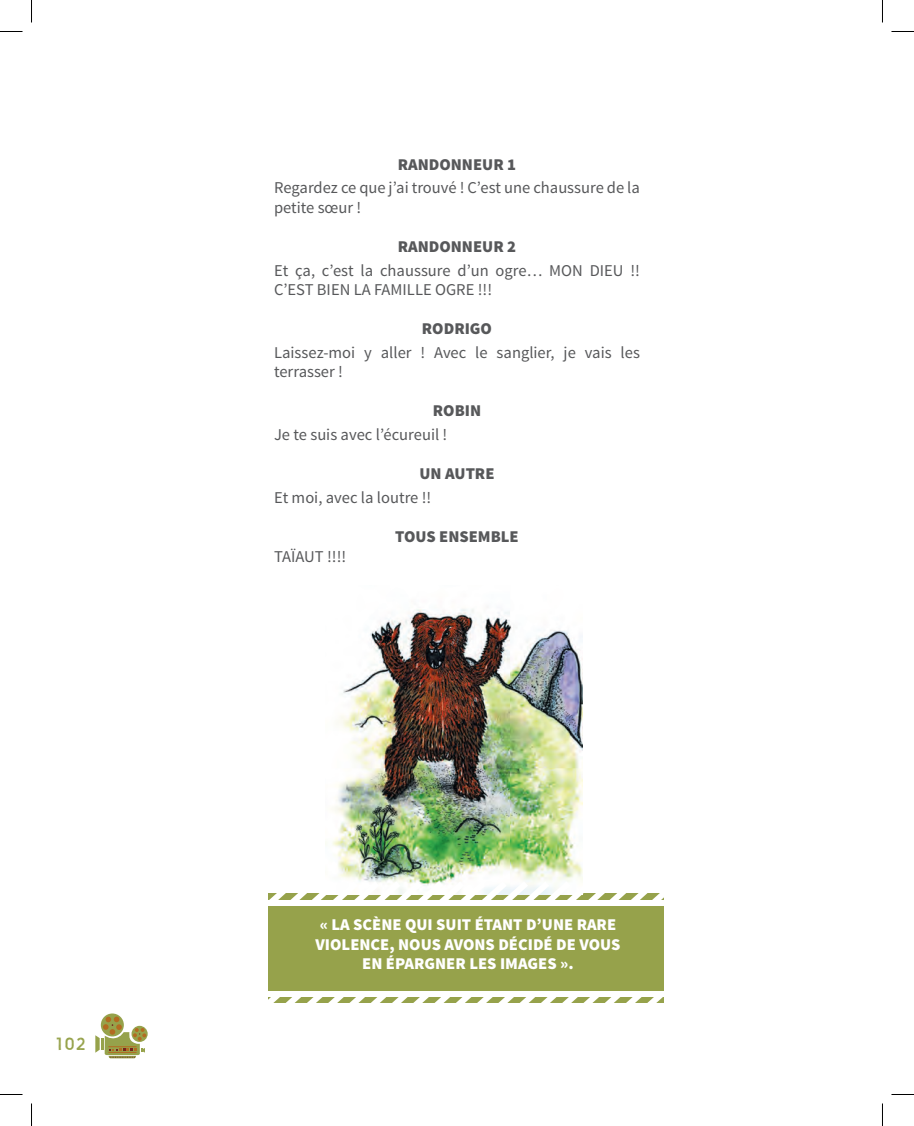
<style>
.page{position:relative;width:914px;height:1126px;background:#fff}
.page>*{position:absolute;margin:0;border:0;box-sizing:border-box;transform-origin:0 0}
.t1{font:16.5px/19.5px "Source Sans Pro";color:#57585a}
.t2{font:900 16.5px/19.5px "Source Sans Pro";color:#fff;text-align:center}
.t3{font:900 16.5px "Source Sans Pro";color:#57585a}
.t4{font:16.5px "Nanami HM Book";color:#96a24b}
</style>
<div class="page">
<svg style="left:101px;top:1013px;width:23px;height:23px"></svg>
<svg style="left:131px;top:1026px;width:17px;height:16px"></svg>
<svg style="left:95px;top:1017px;width:51px;height:41px"></svg>
<div style="left:268px;top:893px;width:396px;height:110px;background:#96a24b"></div>
<img style="left:325px;top:609px;width:258px;height:266px">
<svg style="left:269px;top:875px;width:395px;height:31px"></svg>
<div style="left:268px;top:900px;width:395px;height:6px;background:#fff"></div>
<svg style="left:268px;top:991px;width:396px;height:12px"></svg>
<div style="left:269px;top:991px;width:395px;height:5px;background:#fff"></div>
<svg style="left:0;top:31px;width:22px;height:1px"></svg>
<svg style="left:891px;top:31px;width:22px;height:1px"></svg>
<svg style="left:0;top:1094px;width:22px;height:1px"></svg>
<svg style="left:891px;top:1094px;width:22px;height:1px"></svg>
<svg style="left:31px;top:0;width:1px;height:22px"></svg>
<svg style="left:31px;top:1103px;width:1px;height:23px"></svg>
<svg style="left:882px;top:0;width:1px;height:22px"></svg>
<svg style="left:882px;top:1103px;width:1px;height:23px"></svg>
<p class="t4" style="left:54px;top:1035px;width:33px">102</p>
<p class="t3" style="left:398px;top:153px;width:120px">RANDONNEUR 1</p>
<p class="t1" style="left:274px;top:178px;width:367px">Regardez ce que j’ai trouvé ! C’est une chaussure de la petite sœur !</p>
<p class="t3" style="left:398px;top:236px;width:120px">RANDONNEUR 2</p>
<p class="t1" style="left:274px;top:261px;width:367px">Et ça, c’est la chaussure d’un ogre… MON DIEU !!<br>C’EST BIEN LA FAMILLE OGRE !!!</p>
<p class="t3" style="left:422px;top:318px;width:72px">RODRIGO</p>
<p class="t1" style="left:274px;top:343px;width:367px">Laissez-moi y aller ! Avec le sanglier, je vais les terrasser !</p>
<p class="t3" style="left:433px;top:400px;width:50px">ROBIN</p>
<p class="t1" style="left:274px;top:425px;width:175px">Je te suis avec l’écureuil !</p>
<p class="t3" style="left:419px;top:463px;width:77px">UN AUTRE</p>
<p class="t1" style="left:274px;top:488px;width:159px">Et moi, avec la loutre !!</p>
<p class="t3" style="left:395px;top:526px;width:125px">TOUS ENSEMBLE</p>
<p class="t1" style="left:274px;top:547px;width:74px">TAÏAUT !!!!</p>
<p class="t2" style="left:315px;top:916px;width:306px">« LA SCÈNE QUI SUIT ÉTANT D’UNE RARE<br>VIOLENCE, NOUS AVONS DÉCIDÉ DE VOUS<br>EN ÉPARGNER LES IMAGES ».</p>
</div>
